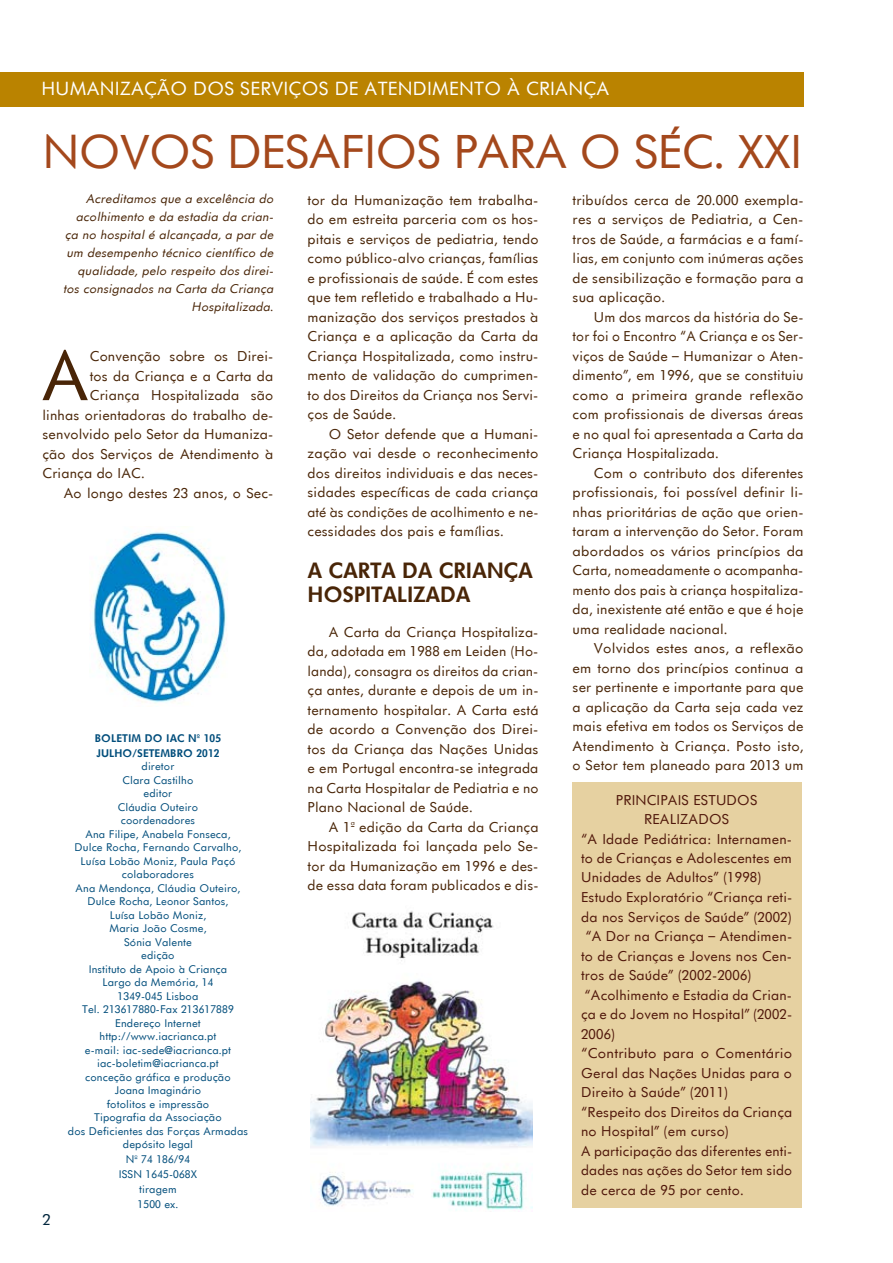
<style>
.page{position:relative;width:893px;height:1263px;background:#fff}
.page>*{position:absolute;margin:0;border:0;box-sizing:border-box;transform-origin:0 0}
.t1{font:66.3px "Futurist";color:#492507}
.t2{font:45px "Futurist";color:#a4481c}
.t3{font:700 21px/24px "Futurist";letter-spacing:-.025em;color:#492507}
.t4{font:18px "Futurist";color:#fff}
.t5{font:15px "Futurist";color:#00253c}
.t6{font:13.5px/19.5px "Futurist";color:#492507;text-align:justify}
.t7{font:13.5px "Futurist";color:#50170a}
.t8{font:italic 12px/18px "Futurist";color:#492507;text-align:right}
.t9{font:10.5px/13.5px "Futurist";color:#004d7b;text-align:center}
.t10{font:700 10.5px "Futurist";color:#004d7b}
.s1{font-style:normal}
</style>
<div class="page">
<div style="left:573px;top:782px;width:229px;height:426px;background:#e6d1a1"></div>
<img style="left:90px;top:531px;width:137px;height:172px">
<div style="left:0;top:72px;width:804px;height:35px;background:#ba8300"></div>
<img style="left:310px;top:911px;width:222px;height:301px">
<h3 class="t4" style="left:41px;top:77px;width:570px">HUMANIZAÇÃO DOS SERVIÇOS DE ATENDIMENTO À CRIANÇA</h3>
<h2 class="t2" style="left:43px;top:123px;width:35px">novos</h2>
<h2 class="t2" style="left:227px;top:123px;width:27px">desafios</h2>
<h2 class="t2" style="left:454px;top:123px;width:29px">para</h2>
<h2 class="t2" style="left:580px;top:123px;width:179px">o séc. xxi</h2>
<p class="t8" style="left:63px;top:190px;width:215px">Acreditamos que a excelência do acolhimento e da estadia da crian&shy;ça no hospital é alcançada, a par de um desempenho técnico científico de qualidade, pelo respeito dos direi&shy;tos consignados na Carta da Criança<br>Hospitalizada<span class="s1">.</span></p>
<h1 class="t1" style="left:42px;top:334px;width:50px">A</h1>
<p class="t6" style="left:90px;top:346px;width:185px">Convenção sobre os Direi-</p>
<p class="t6" style="left:90px;top:366px;width:185px">tos da Criança e a Carta da</p>
<p class="t6" style="left:90px;top:385px;width:185px">Criança Hospitalizada são</p>
<p class="t6" style="left:43px;top:405px;width:232px">linhas orientadoras do trabalho de-</p>
<p class="t6" style="left:43px;top:424px;width:233px">senvolvido pelo Setor da Humaniza-</p>
<p class="t6" style="left:43px;top:444px;width:232px">ção dos Serviços de Atendimento à</p>
<p class="t6" style="left:43px;top:463px;width:104px">Criança do IAC.</p>
<p class="t6" style="left:64px;top:483px;width:211px">Ao longo destes 23 anos, o Sec-</p>
<p class="t5" style="left:43px;top:1210px;width:10px">2</p>
<p class="t10" style="left:95px;top:731px;width:60px">BOLETIM DO</p>
<p class="t10" style="left:166px;top:731px;width:7px">IAC</p>
<p class="t10" style="left:188px;top:731px;width:34px">Nº 105</p>
<p class="t10" style="left:96px;top:746px;width:14px">JULHO</p>
<p class="t10" style="left:133px;top:746px;width:89px">/SETEMBRO 2012</p>
<p class="t9" style="left:68px;top:759px;width:182px">diretor<br>Clara Castilho<br>editor<br>Cláudia Outeiro<br>coordenadores<br>Ana Filipe, Anabela Fonseca,<br>Dulce Rocha, Fernando Carvalho,<br>Luísa Lobão Moniz, Paula Paçó colaboradores<br>Ana Mendonça, Cláudia Outeiro,<br>Dulce Rocha, Leonor Santos,<br>Luísa Lobão Moniz,<br>Maria João Cosme,<br>Sónia Valente<br>edição<br>Instituto de Apoio à Criança<br>Largo da Memória, 14<br>1349-045 Lisboa<br>Tel. 213617880-Fax 213617889<br>Endereço Internet http://www.iacrianca.pt<br>e-mail: iac-sede@iacrianca.pt iac-boletim@iacrianca.pt<br>conceção gráfica e produção<br>Joana Imaginário<br>fotolitos e impressão<br>Tipografia da Associação<br>dos Deficientes das Forças Armadas depósito legal</p>
<p class="t9" style="left:119px;top:1152px;width:80px;line-height:15px">Nº 74 186/94<br>ISSN 1645-068X tiragem<br>1500 ex.</p>
<p class="t6" style="left:308px;top:190px;width:233px">tor da Humanização tem trabalha&shy;do em estreita parceria com os hos&shy;pitais e serviços de pediatria, tendo como público-alvo crianças, famílias e profissionais de saúde. É com estes que tem refletido e trabalhado a Hu&shy;manização dos serviços prestados à Criança e a aplicação da Carta da Criança Hospitalizada, como instru&shy;mento de validação do cumprimen&shy;to dos Direitos da Criança nos Servi&shy;ços de Saúde.</p>
<p class="t6" style="left:308px;top:424px;width:233px;text-indent:21px">O Setor defende que a Humani&shy;zação vai desde o reconhecimento dos direitos individuais e das neces&shy;sidades específicas de cada criança até às condições de acolhimento e ne&shy;cessidades dos pais e famílias.</p>
<h3 class="t3" style="left:308px;top:558px;width:227px">A CARTA DA CRIANÇA<br>H OSPITALIZADA</h3>
<p class="t6" style="left:308px;top:622px;width:233px;text-indent:21px">A Carta da Criança Hospitaliza&shy;da, adotada em 1988 em Leiden (Ho&shy;landa), consagra os direitos da crian&shy;ça antes, durante e depois de um in&shy;ternamento hospitalar. A Carta está de acordo a Convenção dos Direi&shy;tos da Criança das Nações Unidas e em Portugal encontra-se integrada na Carta Hospitalar de Pediatria e no Plano Nacional de Saúde.</p>
<p class="t6" style="left:308px;top:817px;width:233px;text-indent:21px">A 1ª edição da Carta da Criança Hospitalizada foi lançada pelo Se&shy;tor da Humanização em 1996 e des&shy;de essa data foram publicados e dis-</p>
<p class="t6" style="left:573px;top:190px;width:233px">tribuídos cerca de 20.000 exempla&shy;res a serviços de Pediatria, a Cen&shy;tros de Saúde, a farmácias e a famí&shy;lias, em conjunto com inúmeras ações de sensibilização e formação para a sua aplicação.</p>
<p class="t6" style="left:573px;top:307px;width:233px;text-indent:21px">Um dos marcos da história do Se&shy;tor foi o Encontro “A Criança e os Ser&shy;viços de Saúde – Humanizar o Aten&shy;dimento”, em 1996, que se constituiu como a primeira grande reflexão com profissionais de diversas áreas e no qual foi apresentada a Carta da Criança Hospitalizada.</p>
<p class="t6" style="left:573px;top:463px;width:233px;text-indent:21px">Com o contributo dos diferentes profissionais, foi possível definir li&shy;nhas prioritárias de ação que orien&shy;taram a intervenção do Setor. Foram abordados os vários princípios da Carta, nomeadamente o acompanha&shy;mento dos pais à criança hospitaliza&shy;da, inexistente até então e que é hoje uma realidade nacional.</p>
<p class="t6" style="left:573px;top:638px;width:233px;text-indent:21px">Volvidos estes anos, a reflexão em torno dos princípios continua a ser pertinente e importante para que a aplicação da Carta seja cada vez mais efetiva em todos os Serviços de Atendimento à Criança. Posto isto, o Setor tem planeado para 2013 um</p>
<p class="t7" style="left:616px;top:791px;width:16px">Principais</p>
<p class="t7" style="left:693px;top:791px;width:10px">estudos</p>
<p class="t7" style="left:644px;top:810px;width:10px">realizados</p>
<p class="t7" style="left:581px;top:830px;width:213px">“A Idade Pediátrica: Internamen-</p>
<p class="t7" style="left:581px;top:849px;width:213px">to de Crianças e Adolescentes em</p>
<p class="t7" style="left:581px;top:869px;width:182px">Unidades de Adultos” (1998)</p>
<p class="t7" style="left:581px;top:888px;width:213px">Estudo Exploratório “Criança reti-</p>
<p class="t7" style="left:581px;top:908px;width:213px">da nos Serviços de Saúde” (2002)</p>
<p class="t7" style="left:585px;top:927px;width:208px">“A Dor na Criança – Atendimen-</p>
<p class="t7" style="left:581px;top:947px;width:213px">to de Crianças e Jovens nos Cen-</p>
<p class="t7" style="left:581px;top:966px;width:173px">tros de Saúde” (2002-2006)</p>
<p class="t7" style="left:584px;top:986px;width:209px">“Acolhimento e Estadia da Crian-</p>
<p class="t7" style="left:581px;top:1005px;width:213px">ça e do Jovem no Hospital” (2002-</p>
<p class="t7" style="left:581px;top:1025px;width:36px">2006)</p>
<p class="t7" style="left:581px;top:1044px;width:213px">“Contributo para o Comentário</p>
<p class="t7" style="left:581px;top:1064px;width:213px">Geral das Nações Unidas para o</p>
<p class="t7" style="left:581px;top:1083px;width:149px">Direito à Saúde” (2011)</p>
<p class="t7" style="left:581px;top:1103px;width:213px">“Respeito dos Direitos da Criança</p>
<p class="t7" style="left:581px;top:1122px;width:150px">no Hospital” (em curso)</p>
<p class="t7" style="left:581px;top:1142px;width:213px">A participação das diferentes enti-</p>
<p class="t7" style="left:581px;top:1161px;width:213px">dades nas ações do Setor tem sido</p>
<p class="t7" style="left:581px;top:1181px;width:164px">de cerca de 95 por cento.</p>
</div>
